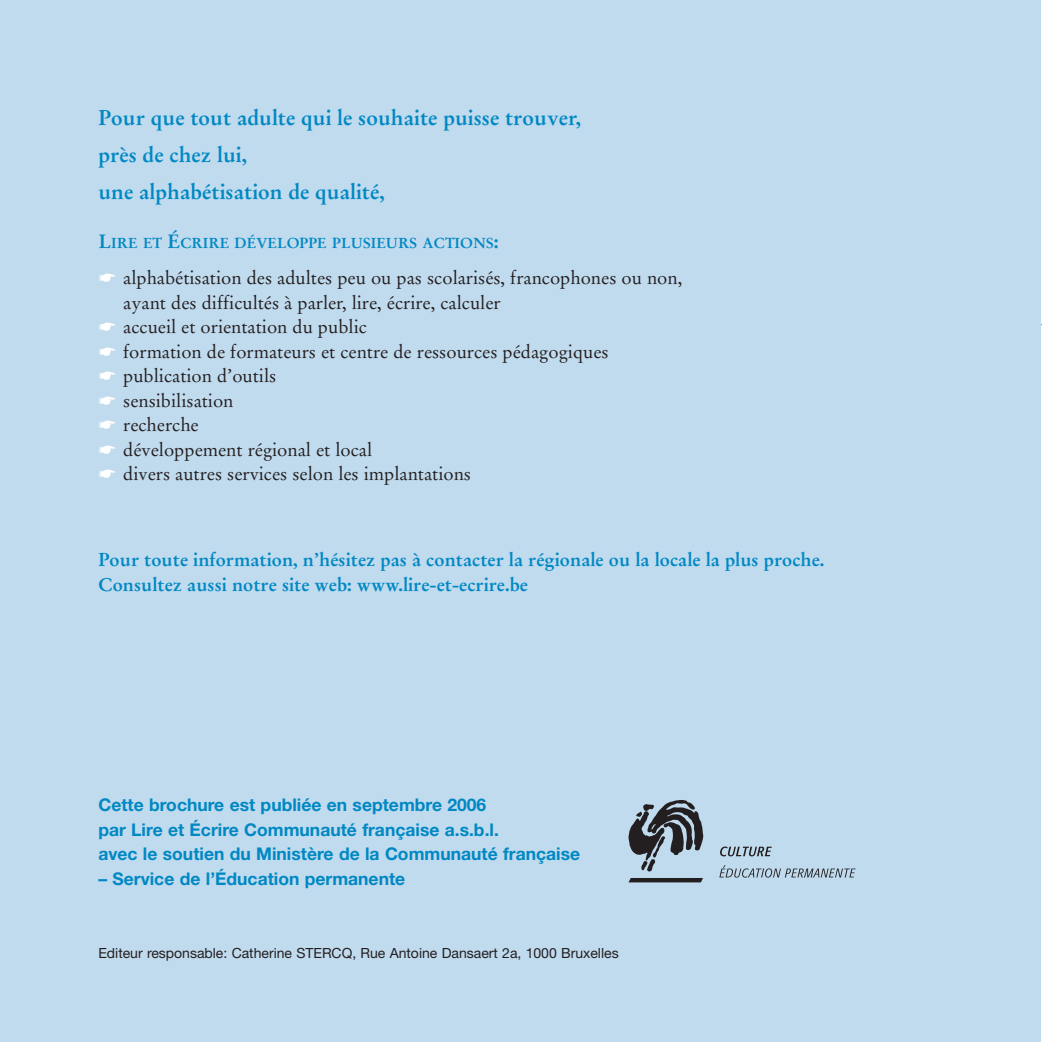
<style>
.page{position:relative;width:1042px;height:1042px;background:#c0daee}
.page>*{position:absolute;margin:0;border:0;box-sizing:border-box;transform-origin:0 0}
.t1{font:700 21px/36.8px "Stempel Garamond";color:#0088c3}
.t2{font:18.38px "Stempel Garamond";color:#231f20}
.t3{font:700 18.38px/24.5px "Stempel Garamond";color:#0088c3}
.t4{font:700 17.5px/24.5px "Helvetica Neue";color:#0088c3}
.t5{font:700 14.35px "Stempel Garamond";color:#0088c3}
.t6{font:14px "Helvetica Neue";color:#231f20}
.s1{font-size:19.25px}
.s2{color:#fff}
</style>
<div class="page">
<p class="t1" style="left:98px;top:101px;width:484px">Pour que tout adulte qui le souhaite puisse trouver, près de chez lui,<br>une alphabétisation de qualité,</p>
<p class="t5" style="left:98px;top:236px;width:402px"><span class="s1">L</span>IRE ET <span class="s1">É</span>CRIRE DÉVELOPPE PLUSIEURS ACTIONS<span class="s1">:</span></p>
<p class="t2" style="left:98px;top:270px;width:585px"><span class="s2">☛</span> alphabétisation des adultes peu ou pas scolarisés, francophones ou non,</p>
<p class="t2" style="left:123px;top:295px;width:379px">ayant des difficultés à parler, lire, écrire, calculer</p>
<p class="t2" style="left:98px;top:319px;width:270px"><span class="s2">☛</span> accueil et orientation du public</p>
<p class="t2" style="left:98px;top:344px;width:512px"><span class="s2">☛</span> formation de formateurs et centre de ressources pédagogiques</p>
<p class="t2" style="left:98px;top:368px;width:179px"><span class="s2">☛</span> publication d’outils</p>
<p class="t2" style="left:98px;top:393px;width:137px"><span class="s2">☛</span> sensibilisation</p>
<p class="t2" style="left:98px;top:417px;width:102px"><span class="s2">☛</span> recherche</p>
<p class="t2" style="left:98px;top:442px;width:275px"><span class="s2">☛</span> développement régional et local</p>
<p class="t2" style="left:98px;top:466px;width:374px"><span class="s2">☛</span> divers autres services selon les implantations</p>
<p class="t3" style="left:98px;top:549px;width:727px">Pour toute information, n’hésitez pas à contacter la régionale ou la locale la plus proche.<br>Consultez aussi notre site web: www.lire-et-ecrire.be</p>
<p class="t4" style="left:98px;top:794px;width:483px">Cette brochure est publiée en septembre 2006<br>par Lire et Écrire Communauté française a.s.b.l.<br>avec le soutien du Ministère de la Communauté française</p>
<p class="t4" style="left:98px;top:868px;width:308px">– Service de l’Éducation permanente</p>
<p class="t6" style="left:98px;top:948px;width:522px">Editeur responsable: Catherine STERCQ, Rue Antoine Dansaert 2a, 1000 Bruxelles</p>
</div>
